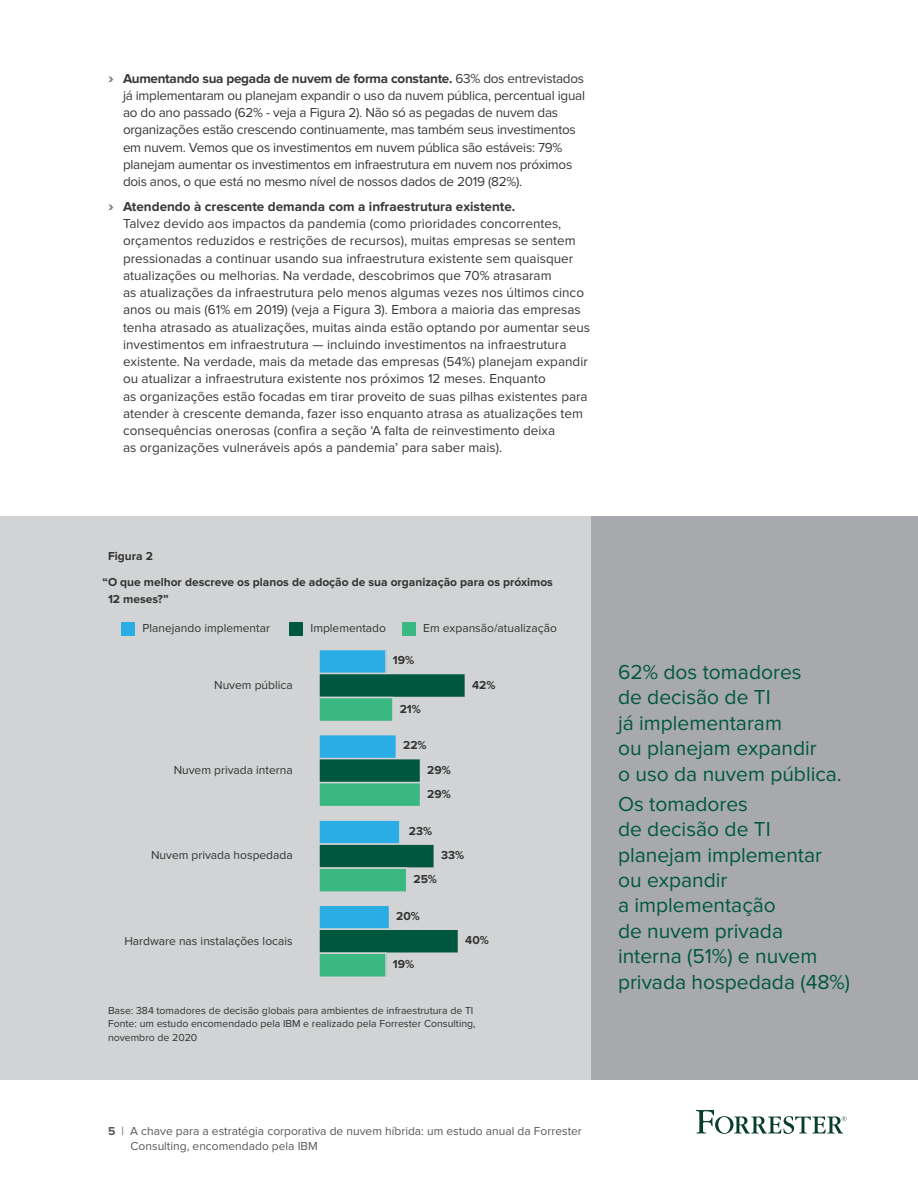
<style>
.page{position:relative;width:918px;height:1188px;background:#fff}
.page>*{position:absolute;margin:0;border:0;box-sizing:border-box;transform-origin:0 0}
.t1{font:21px/25.5px "Proxima Nova";color:#005740}
.BulletText{font:13.5px/17.2px "Proxima Nova";color:#383839}
.BulletText-2{font:13.5px/17.2px "Proxima Nova";letter-spacing:-.02em;color:#383839}
.t2{font:12px "Proxima Nova";color:#333}
.t3{font:700 12px/25.5px "Proxima Nova";color:#333}
.t4{font:12px/15px "Proxima Nova";color:#57585a}
.t5{font:10.5px/13.5px "Proxima Nova";color:#333}
.s1{font-weight:900;font-size:15px;color:#808285}
.s2{font-weight:700}
</style>
<div class="page">
<svg style="left:696px;top:1110px;width:150px;height:24px"></svg>
<div style="left:0;top:516px;width:918px;height:564px;background:#d1d3d4"></div>
<div style="left:591px;top:516px;width:327px;height:564px;background:#a7a9ac"></div>
<div style="left:122px;top:622px;width:13px;height:13px;background:#2aade4"></div>
<div style="left:289px;top:622px;width:14px;height:13px;background:#005740"></div>
<div style="left:402px;top:622px;width:14px;height:13px;background:#39b881"></div>
<svg style="left:319px;top:650px;width:146px;height:71px"></svg>
<svg style="left:319px;top:735px;width:101px;height:71px;background:#389a8f"></svg>
<svg style="left:319px;top:820px;width:115px;height:72px"></svg>
<svg style="left:319px;top:906px;width:139px;height:71px"></svg>
<p class="BulletText-2" style="left:123px;top:70px;width:464px;text-indent:-15px"><span class="s1">›</span> <span class="s2">Aumentando sua pegada de nuvem de forma constante.</span> 63% dos entrevistados já implementaram ou planejam expandir o uso da nuvem pública, percentual igual ao do ano passado (62% - veja a Figura 2). Não só as pegadas de nuvem das organizações estão crescendo continuamente, mas também seus investimentos em nuvem. Vemos que os investimentos em nuvem pública são estáveis: 79% planejam aumentar os investimentos em infraestrutura em nuvem nos próximos dois anos, o que está no mesmo nível de nossos dados de 2019 (82%).</p>
<p class="BulletText" style="left:123px;top:198px;width:469px;text-indent:-15px"><span class="s1">›</span> <span class="s2">Atendendo à crescente demanda com a infraestrutura existente.<br></span>Talvez devido aos impactos da pandemia (como prioridades concorrentes, orçamentos reduzidos e restrições de recursos), muitas empresas se sentem pressionadas a continuar usando sua infraestrutura existente sem quaisquer atualizações ou melhorias. Na verdade, descobrimos que 70% atrasaram<br>as atualizações da infraestrutura pelo menos algumas vezes nos últimos cinco anos ou mais (61% em 2019) (veja a Figura 3). Embora a maioria das empresas tenha atrasado as atualizações, muitas ainda estão optando por aumentar seus investimentos em infraestrutura — incluindo investimentos na infraestrutura existente. Na verdade, mais da metade das empresas (54%) planejam expandir ou atualizar a infraestrutura existente nos próximos 12 meses. Enquanto<br>as organizações estão focadas em tirar proveito de suas pilhas existentes para atender à crescente demanda, fazer isso enquanto atrasa as atualizações tem consequências onerosas (confira a seção ‘A falta de reinvestimento deixa<br>as organizações vulneráveis após a pandemia’ para saber mais).</p>
<p class="t3" style="left:103px;top:544px;width:452px;text-indent:5px">Figura 2<br>“O que melhor descreve os planos de adoção de sua organização para os próximos</p>
<p class="t3" style="left:108px;top:586px;width:62px">12 meses?”</p>
<p class="t2" style="left:142px;top:621px;width:129px">Planejando implementar</p>
<p class="t2" style="left:310px;top:621px;width:77px">Implementado</p>
<p class="t2" style="left:423px;top:621px;width:135px">Em expansão/atualização</p>
<p class="t3" style="left:393px;top:647px;width:23px">19%</p>
<p class="t2" style="left:214px;top:678px;width:80px">Nuvem pública</p>
<p class="t3" style="left:472px;top:673px;width:25px">42%</p>
<p class="t3" style="left:400px;top:696px;width:23px">21%</p>
<p class="t3" style="left:403px;top:733px;width:25px">22%</p>
<p class="t2" style="left:174px;top:763px;width:121px">Nuvem privada interna</p>
<p class="t2" style="left:151px;top:849px;width:143px">Nuvem privada hospedada</p>
<p class="t3" style="left:427px;top:759px;width:25px;line-height:23.7px">29%<br>29%</p>
<p class="t3" style="left:409px;top:818px;width:25px">23%</p>
<p class="t3" style="left:441px;top:843px;width:25px">33%</p>
<p class="t3" style="left:413px;top:867px;width:25px">25%</p>
<p class="t3" style="left:396px;top:904px;width:25px">20%</p>
<p class="t2" style="left:124px;top:934px;width:170px">Hardware nas instalações locais</p>
<p class="t3" style="left:465px;top:928px;width:25px">40%</p>
<p class="t3" style="left:393px;top:952px;width:23px">19%</p>
<p class="t5" style="left:108px;top:1003px;width:369px">Base: 384 tomadores de decisão globais para ambientes de infraestrutura de TI<br>Fonte: um estudo encomendado pela IBM e realizado pela Forrester Consulting, novembro de 2020</p>
<p class="t1" style="left:618px;top:659px;width:225px">62% dos tomadores<br>de decisão de TI<br>já implementaram<br>ou planejam expandir<br>o uso da nuvem pública.</p>
<p class="t1" style="left:618px;top:791px;width:234px">Os tomadores<br>de decisão de TI planejam implementar ou expandir<br>a implementação<br>de nuvem privada interna (51%) e nuvem privada hospedada (48%)</p>
<p class="t4" style="left:130px;top:1124px;width:453px;text-indent:-22px"><span class="s2">5</span> | A chave para a estratégia corporativa de nuvem híbrida: um estudo anual da Forrester<br>Consulting, encomendado pela IBM</p>
</div>
